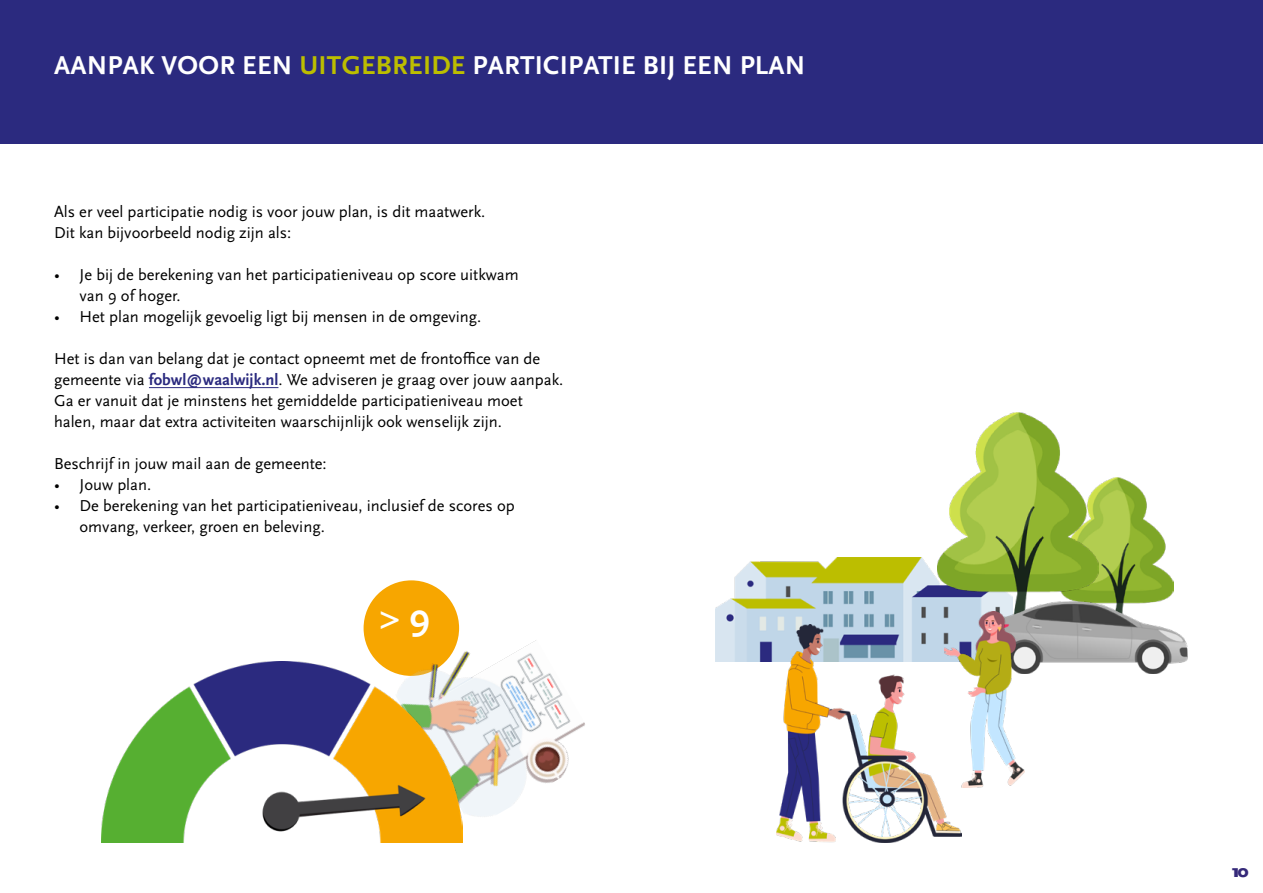
<style>
.page{position:relative;width:1263px;height:893px;background:#fff}
.page>*{position:absolute;margin:0;border:0;box-sizing:border-box;transform-origin:0 0}
.Platte_tekst_zwart{font:700 37.5px "Scala Sans Pro";color:#fff}
.Kopje_pt_14_bold{font:700 27px "Scala Sans Pro";letter-spacing:.01em;color:#fff}
.t1{font:900 18px "Scala Sans Pro";color:#352979}
.Uitleg_categorieen{font:16.5px/21px "Scala Sans Pro";color:#000}
.s1{color:#bcbe00}
.s2{font-weight:700;color:#2b2a7f}
</style>
<div class="page">
<div style="left:0;top:0;width:1263px;height:144px;background:#2b2a7f"></div>
<img style="left:715px;top:558px;width:222px;height:104px">
<img style="left:776px;top:625px;width:186px;height:217px">
<hr style="left:149px;top:387px;width:129px;height:1px;background:#2b2a7f">
<div style="left:364px;top:580px;width:95px;height:96px;background:#f7a600;border-radius:50%"></div>
<img style="left:446px;top:612px;width:139px;height:217px">
<img style="left:101px;top:661px;width:361px;height:181px">
<img style="left:1099px;top:477px;width:74px;height:124px">
<img style="left:937px;top:413px;width:162px;height:252px">
<img style="left:984px;top:601px;width:203px;height:72px">
<img style="left:944px;top:611px;width:80px;height:176px">
<p class="Kopje_pt_14_bold" style="left:54px;top:49px;width:753px">AANPAK VOOR EEN <span class="s1">UITGEBREIDE</span> PARTICIPATIE BIJ EEN PLAN</p>
<p class="Uitleg_categorieen" style="left:54px;top:201px;width:433px">Als er veel participatie nodig is voor jouw plan, is dit maatwerk.<br>Dit kan bijvoorbeeld nodig zijn als:</p>
<p class="Uitleg_categorieen" style="left:80px;top:264px;width:441px;text-indent:-26px">• Je bij de berekening van het participatieniveau op score uitkwam van 9 of hoger.</p>
<p class="Uitleg_categorieen" style="left:54px;top:306px;width:429px">• Het plan mogelijk gevoelig ligt bij mensen in de omgeving.</p>
<p class="Uitleg_categorieen" style="left:54px;top:348px;width:511px">Het is dan van belang dat je contact opneemt met de frontoffice van de gemeente via <span class="s2">fobwl@waalwijk.nl</span>. We adviseren je graag over jouw aanpak.<br>Ga er vanuit dat je minstens het gemiddelde participatieniveau moet halen, maar dat extra activiteiten waarschijnlijk ook wenselijk zijn.</p>
<p class="Uitleg_categorieen" style="left:54px;top:453px;width:274px">Beschrijf in jouw mail aan de gemeente:</p>
<p class="Uitleg_categorieen" style="left:54px;top:474px;width:99px">• Jouw plan.</p>
<p class="Uitleg_categorieen" style="left:80px;top:495px;width:437px;text-indent:-26px">• De berekening van het participatieniveau, inclusief de scores op omvang, verkeer, groen en beleving.</p>
<p class="Platte_tekst_zwart" style="left:379px;top:594px;width:52px">&gt; 9</p>
<p class="t1" style="left:1232px;top:860px;width:19px">10</p>
</div>
